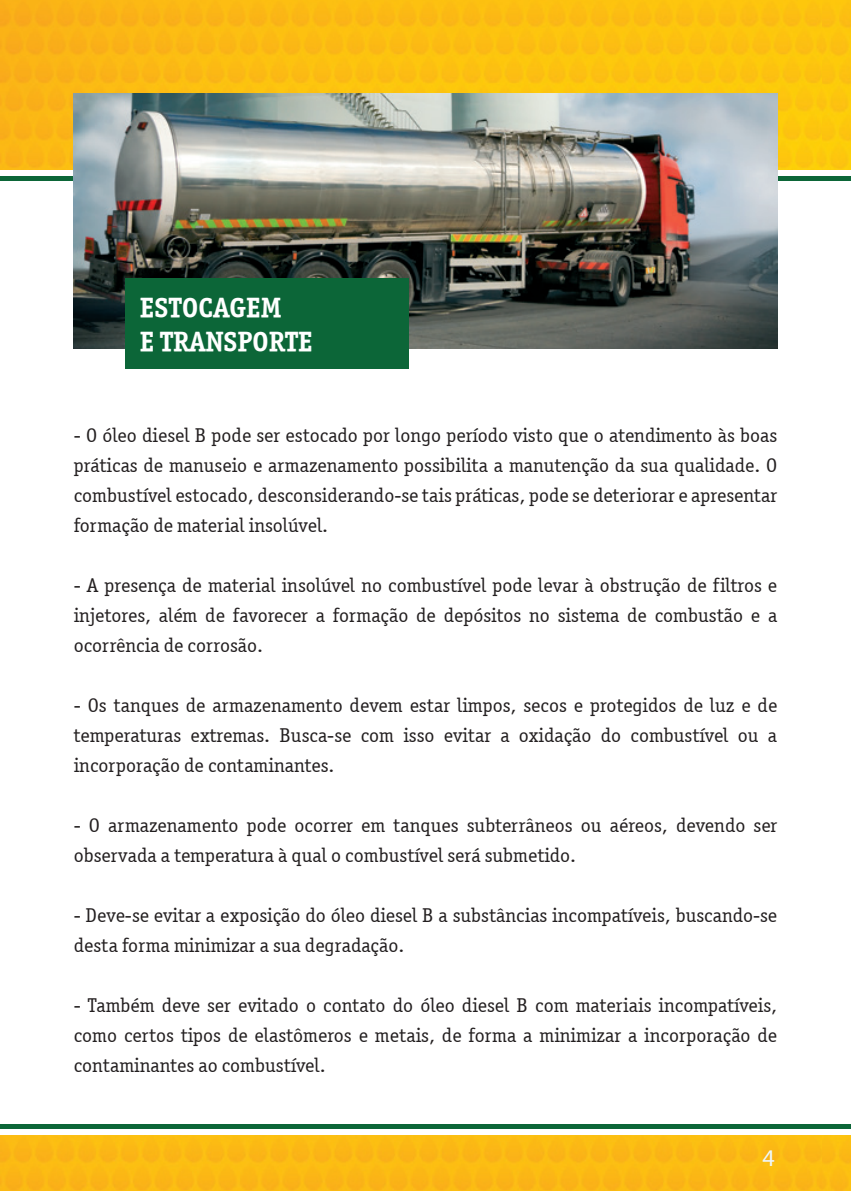
<style>
.page{position:relative;width:851px;height:1191px;background:#fff}
.page>*{position:absolute;margin:0;border:0;box-sizing:border-box;transform-origin:0 0}
.Titulo{font:28px "Officina Serif ITCTT Bold";color:#fff}
.t1{font:24px "Myriad Pro";color:#eef8fb}
.Texto{font:20px/30px "Officina Serif ITCTT Book";color:#231f20;text-align:justify}
</style>
<div class="page">
<img style="left:0;top:0;width:822px;height:1191px">
<img style="left:822px;top:0;width:28px;height:1191px">
<div style="left:0;top:170px;width:850px;height:964px;background:#fff"></div>
<hr style="left:0;top:176px;width:850px;height:4px;background:#0c6638">
<hr style="left:0;top:1124px;width:850px;height:4px;background:#0c6638">
<img style="left:74px;top:94px;width:703px;height:255px">
<div style="left:125px;top:278px;width:283px;height:91px;background:#0c6638"></div>
<p class="Titulo" style="left:140px;top:290px;width:143px">ESTOCAGEM</p>
<p class="Titulo" style="left:140px;top:324px;width:174px">E TRANSPORTE</p>
<p class="Texto" style="left:74px;top:420px;width:705px">- O óleo diesel B pode ser estocado por longo período visto que o atendimento às boas práticas de manuseio e armazenamento possibilita a manutenção da sua qualidade. O combustível estocado, desconsiderando-se tais práticas, pode se deteriorar e apresentar formação de material insolúvel.</p>
<p class="Texto" style="left:74px;top:570px;width:705px">- A presença de material insolúvel no combustível pode levar à obstrução de filtros e injetores, além de favorecer a formação de depósitos no sistema de combustão e a ocorrência de corrosão.</p>
<p class="Texto" style="left:74px;top:690px;width:705px">- Os tanques de armazenamento devem estar limpos, secos e protegidos de luz e de temperaturas extremas. Busca-se com isso evitar a oxidação do combustível ou a incorporação de contaminantes.</p>
<p class="Texto" style="left:74px;top:810px;width:705px">- O armazenamento pode ocorrer em tanques subterrâneos ou aéreos, devendo ser observada a temperatura à qual o combustível será submetido.</p>
<p class="Texto" style="left:74px;top:900px;width:704px">- Deve-se evitar a exposição do óleo diesel B a substâncias incompatíveis, buscando-se desta forma minimizar a sua degradação.</p>
<p class="Texto" style="left:74px;top:990px;width:704px">- Também deve ser evitado o contato do óleo diesel B com materiais incompatíveis, como certos tipos de elastômeros e metais, de forma a minimizar a incorporação de contaminantes ao combustível.</p>
<p class="t1" style="left:762px;top:1143px;width:14px">4</p>
</div>
